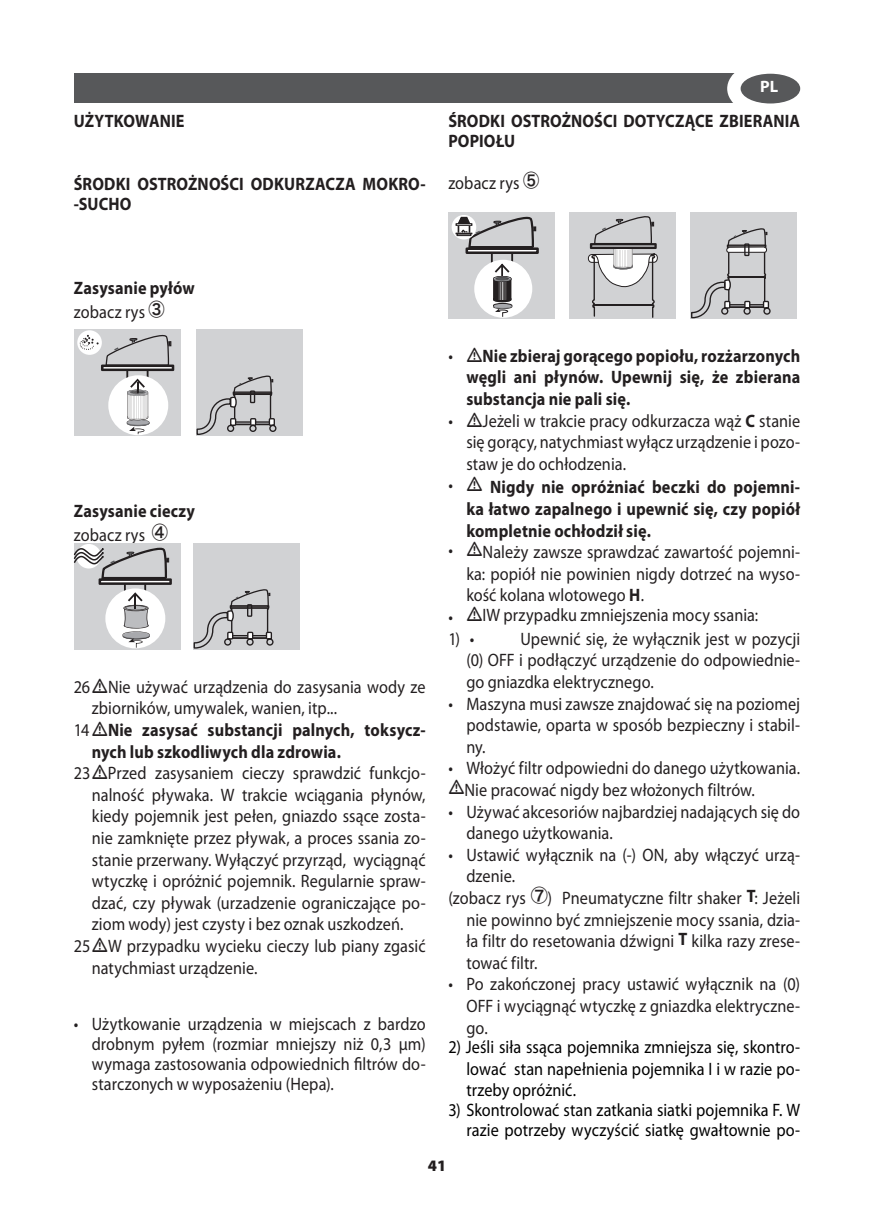
<style>
.page{position:relative;width:874px;height:1225px;background:#fff}
.page>*{position:absolute;margin:0;border:0;box-sizing:border-box;transform-origin:0 0}
.t1{font:18px/21.6px "Myriad Pro";letter-spacing:.005em;color:#231f20;text-align:justify;scale:.9 1}
.t2{font:700 18px/21.6px "Myriad Pro";letter-spacing:.01em;color:#231f20;scale:.9 1}
.t3{font:18px/21.6px "Myriad Pro";letter-spacing:.005em;color:#000;text-align:justify;scale:.9 1}
.t4{font:700 16.4px "Myriad Pro";color:#fff}
.t5{font:900 16px "Myriad Pro";color:#231f20}
.s1{font-family:"Hira Kaku Pro W6"}
.s2{font-weight:400}
.s3{font-family:"Hira Kaku Pro W6";font-weight:400}
.s4{font-weight:700}
</style>
<div class="page">
<div style="left:74px;top:74px;width:666px;height:29px;background:#57585a"></div>
<div style="left:726px;top:60px;width:87px;height:57px;background:#fff;border-radius:50%"></div>
<div style="left:196px;top:329px;width:107px;height:107px;background:#d1d2d4"></div>
<div style="left:268px;top:418px;width:7px;height:8px;border:1px solid #231f20"></div>
<div style="left:269px;top:425px;width:7px;height:7px;border:1px solid #231f20;border-radius:50%"></div>
<svg style="left:196px;top:375px;width:78px;height:60px"></svg>
<div style="left:74px;top:329px;width:106px;height:106px;background:#d1d2d4"></div>
<svg style="left:77px;top:330px;width:25px;height:25px"></svg>
<svg style="left:80px;top:330px;width:94px;height:104px"></svg>
<div style="left:193px;top:542px;width:107px;height:107px;background:#d1d2d4"></div>
<div style="left:266px;top:631px;width:6px;height:8px;border:1px solid #231f20"></div>
<div style="left:266px;top:638px;width:7px;height:7px;border:1px solid #231f20;border-radius:50%"></div>
<svg style="left:193px;top:589px;width:78px;height:60px"></svg>
<div style="left:74px;top:542px;width:106px;height:107px;background:#d1d2d4"></div>
<div style="left:76px;top:544px;width:25px;height:24px;background:#fff;border-radius:50%"></div>
<svg style="left:74px;top:548px;width:98px;height:99px"></svg>
<div style="left:569px;top:212px;width:107px;height:106px;background:#d1d2d4"></div>
<svg style="left:586px;top:216px;width:72px;height:103px"></svg>
<div style="left:448px;top:212px;width:107px;height:106px;background:#d1d2d4"></div>
<div style="left:490px;top:250px;width:23px;height:21px;border:2px solid #231f20"></div>
<div style="left:465px;top:247px;width:73px;height:7px;border:3px solid #231f20"></div>
<div style="left:474px;top:260px;width:58px;height:58px;background:#fff;border-radius:50%"></div>
<svg style="left:492px;top:263px;width:20px;height:54px"></svg>
<svg style="left:451px;top:215px;width:25px;height:24px"></svg>
<svg style="left:454px;top:215px;width:82px;height:34px"></svg>
<div style="left:690px;top:212px;width:106px;height:106px;background:#d1d2d4"></div>
<div style="left:763px;top:307px;width:7px;height:8px;border:1px solid #231f20;border-radius:50%"></div>
<svg style="left:690px;top:228px;width:78px;height:91px"></svg>
<div style="left:743px;top:243px;width:6px;height:13px;border:1px solid #231f20"></div>
<div style="left:741px;top:74px;width:58px;height:29px;background:#57585a;border-radius:50%"></div>
<div style="left:740px;top:74px;width:59px;height:29px;border:2px solid #57585a;border-radius:50%"></div>
<p class="t2" style="left:74px;top:110px;width:125px">UŻYTKOWANIE</p>
<p class="t2" style="left:74px;top:174px;width:392px;line-height:20px">ŚRODKI OSTROŻNOŚCI ODKURZACZA MOKRO--SUCHO</p>
<p class="t4" style="left:759px;top:77px;width:20px">PL</p>
<p class="t2" style="left:448px;top:111px;width:392px;line-height:20px">ŚRODKI OSTROŻNOŚCI DOTYCZĄCE ZBIERANIA<br>POPIOŁU</p>
<p class="t1" style="left:448px;top:172px;width:102px">zobacz rys <span class="s1">⑤</span></p>
<p class="t2" style="left:74px;top:276px;width:136px;line-height:23.6px">Zasysanie pyłów <span class="s2">zobacz rys</span> <span class="s3">③</span></p>
<p class="t2" style="left:74px;top:500px;width:136px;line-height:23.6px">Zasysanie cieczy <span class="s2">zobacz rys</span> <span class="s3">④</span></p>
<p class="t1" style="left:74px;top:676px;width:392px">26•Nie używać urządzenia do zasysania wody ze</p>
<p class="t1" style="left:92px;top:698px;width:274px">zbiorników, umywalek, wanien, itp...</p>
<p class="t2" style="left:74px;top:719px;width:392px"><span class="s2">14</span>•Nie zasysać substancji palnych, toksycz-</p>
<p class="t2" style="left:92px;top:741px;width:278px">nych lub szkodliwych dla zdrowia.</p>
<p class="t1" style="left:74px;top:762px;width:392px">23•Przed zasysaniem cieczy sprawdzić funkcjo-</p>
<p class="t1" style="left:92px;top:784px;width:372px">nalność pływaka. W trakcie wciągania płynów,</p>
<p class="t1" style="left:92px;top:806px;width:372px">kiedy pojemnik jest pełen, gniazdo ssące zosta-</p>
<p class="t1" style="left:92px;top:827px;width:372px">nie zamknięte przez pływak, a proces ssania zo-</p>
<p class="t1" style="left:92px;top:849px;width:372px">stanie przerwany. Wyłączyć przyrząd, wyciągnąć</p>
<p class="t1" style="left:92px;top:870px;width:372px">wtyczkę i opróżnić pojemnik. Regularnie spraw-</p>
<p class="t1" style="left:92px;top:892px;width:372px">dzać, czy pływak (urzadzenie ograniczające po-</p>
<p class="t1" style="left:92px;top:914px;width:348px">ziom wody) jest czysty i bez oznak uszkodzeń.</p>
<p class="t1" style="left:74px;top:935px;width:392px">25•W przypadku wycieku cieczy lub piany zgasić</p>
<p class="t1" style="left:92px;top:957px;width:185px">natychmiast urządzenie.</p>
<p class="t1" style="left:92px;top:1014px;width:372px;line-height:20px;text-indent:-18px">• Użytkowanie urządzenia w miejscach z bardzo drobnym pyłem (rozmiar mniejszy niż 0,3 μm) wymaga zastosowania odpowiednich filtrów do&shy;starczonych w wyposażeniu (Hepa).</p>
<p class="t2" style="left:466px;top:345px;width:372px;text-align:justify;text-indent:-18px"><span class="s2">•</span> •Nie zbieraj gorącego popiołu, rozżarzonych węgli ani płynów. Upewnij się, że zbierana substancja nie pali się.</p>
<p class="t1" style="left:466px;top:410px;width:372px;text-indent:-18px">• •Jeżeli w trakcie pracy odkurzacza wąż <span class="s4">C</span> stanie się gorący, natychmiast wyłącz urządzenie i pozo&shy;staw je do ochłodzenia.</p>
<p class="t2" style="left:466px;top:477px;width:372px;text-align:justify;text-indent:-18px"><span class="s2">•</span> • Nigdy nie opróżniać beczki do pojemni&shy;ka łatwo zapalnego i upewnić się, czy popiół kompletnie ochłodził się.</p>
<p class="t1" style="left:466px;top:542px;width:372px;text-indent:-18px">• •Należy zawsze sprawdzać zawartość pojemni&shy;ka: popiół nie powinien nigdy dotrzeć na wyso&shy;kość kolana wlotowego <span class="s4">H</span>.</p>
<p class="t1" style="left:448px;top:604px;width:346px">• •IW przypadku zmniejszenia mocy ssania:</p>
<p class="t1" style="left:448px;top:628px;width:30px">1) •</p>
<p class="t1" style="left:466px;top:628px;width:372px;text-indent:54px">Upewnić się, że wyłącznik jest w pozycji (0) OFF i podłączyć urządzenie do odpowiednie&shy;go gniazdka elektrycznego.</p>
<p class="t1" style="left:466px;top:693px;width:372px;text-indent:-18px">• Maszyna musi zawsze znajdować się na poziomej podstawie, oparta w sposób bezpieczny i stabil&shy;ny.</p>
<p class="t1" style="left:448px;top:758px;width:392px">• Włożyć filtr odpowiedni do danego użytkowania.</p>
<p class="t1" style="left:448px;top:779px;width:342px">•Nie pracować nigdy bez włożonych filtrów.</p>
<p class="t1" style="left:466px;top:801px;width:372px;text-indent:-18px">• Używać akcesoriów najbardziej nadających się do danego użytkowania.</p>
<p class="t1" style="left:448px;top:844px;width:392px">• Ustawić wyłącznik na (-) ON, aby włączyć urzą-</p>
<p class="t1" style="left:466px;top:866px;width:56px">dzenie.</p>
<p class="t1" style="left:448px;top:887px;width:392px">(zobacz rys <span class="s1">⑦</span>) Pneumatyczne filtr shaker <span class="s4">T</span>: Jeżeli</p>
<p class="t1" style="left:466px;top:909px;width:372px">nie powinno być zmniejszenie mocy ssania, dzia-</p>
<p class="t1" style="left:466px;top:930px;width:372px">ła filtr do resetowania dźwigni <span class="s4">T</span> kilka razy zrese-</p>
<p class="t1" style="left:466px;top:952px;width:80px">tować filtr.</p>
<p class="t1" style="left:466px;top:974px;width:372px;text-indent:-18px">• Po zakończonej pracy ustawić wyłącznik na (0)<br>OFF i wyciągnąć wtyczkę z gniazdka elektryczne&shy;go.</p>
<p class="t3" style="left:466px;top:1036px;width:372px;text-indent:-18px">2) Jeśli siła ssąca pojemnika zmniejsza się, skontro&shy;lować stan napełnienia pojemnika I i w razie po&shy;trzeby opróżnić.</p>
<p class="t3" style="left:448px;top:1100px;width:392px;line-height:20px;text-align:right">3) Skontrolować stan zatkania siatki pojemnika F. W razie potrzeby wyczyścić siatkę gwałtownie po-</p>
<p class="t5" style="left:427px;top:1156px;width:20px">41</p>
</div>
